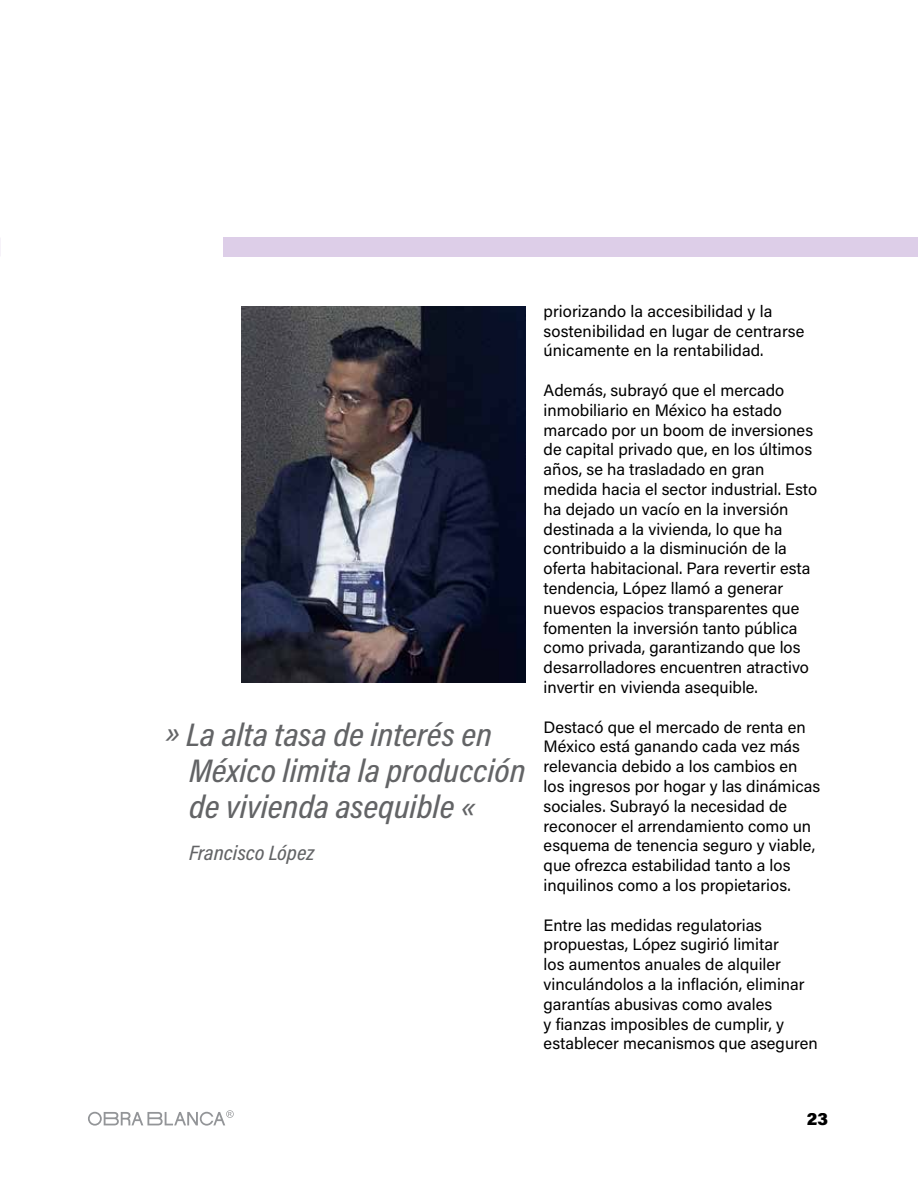
<style>
.page{position:relative;width:918px;height:1188px;background:#fff}
.page>*{position:absolute;margin:0;border:0;box-sizing:border-box;transform-origin:0 0}
.t1{font:italic 500 33px/36px "Acumin Pro Cond";color:#636466;scale:1.09 1}
.t2{font:italic 500 21px "Acumin Pro Cond";color:#636466;scale:1.09 1}
.t3{font:900 18px "Acumin Pro";color:#000}
.t4{font:16.5px/19.8px "Acumin Pro";color:#000}
</style>
<div class="page">
<svg style="left:88px;top:1110px;width:146px;height:16px"></svg>
<div style="left:223px;top:237px;width:695px;height:20px;background:#ddcee8"></div>
<img style="left:241px;top:306px;width:285px;height:376px">
<h1 class="t1" style="left:189px;top:716px;width:310px;text-indent:-24px">» La alta tasa de interés en<br>México limita la producción de vivienda asequible «</h1>
<p class="t2" style="left:189px;top:839px;width:116px">Francisco López</p>
<p class="t4" style="left:544px;top:300px;width:262px">priorizando la accesibilidad y la sostenibilidad en lugar de centrarse únicamente en la rentabilidad.</p>
<p class="t4" style="left:544px;top:380px;width:275px">Además, subrayó que el mercado inmobiliario en México ha estado marcado por un boom de inversiones de capital privado que, en los últimos años, se ha trasladado en gran medida hacia el sector industrial. Esto ha dejado un vacío en la inversión destinada a la vivienda, lo que ha contribuido a la disminución de la oferta habitacional. Para revertir esta tendencia, López llamó a generar nuevos espacios transparentes que fomenten la inversión tanto pública como privada, garantizando que los desarrolladores encuentren atractivo invertir en vivienda asequible.</p>
<p class="t4" style="left:544px;top:716px;width:278px">Destacó que el mercado de renta en México está ganando cada vez más relevancia debido a los cambios en los ingresos por hogar y las dinámicas sociales. Subrayó la necesidad de reconocer el arrendamiento como un esquema de tenencia seguro y viable, que ofrezca estabilidad tanto a los inquilinos como a los propietarios.</p>
<p class="t4" style="left:544px;top:914px;width:276px">Entre las medidas regulatorias propuestas, López sugirió limitar<br>los aumentos anuales de alquiler vinculándolos a la inflación, eliminar garantías abusivas como avales<br>y fianzas imposibles de cumplir, y establecer mecanismos que aseguren</p>
<p class="t3" style="left:807px;top:1106px;width:23px">23</p>
</div>
